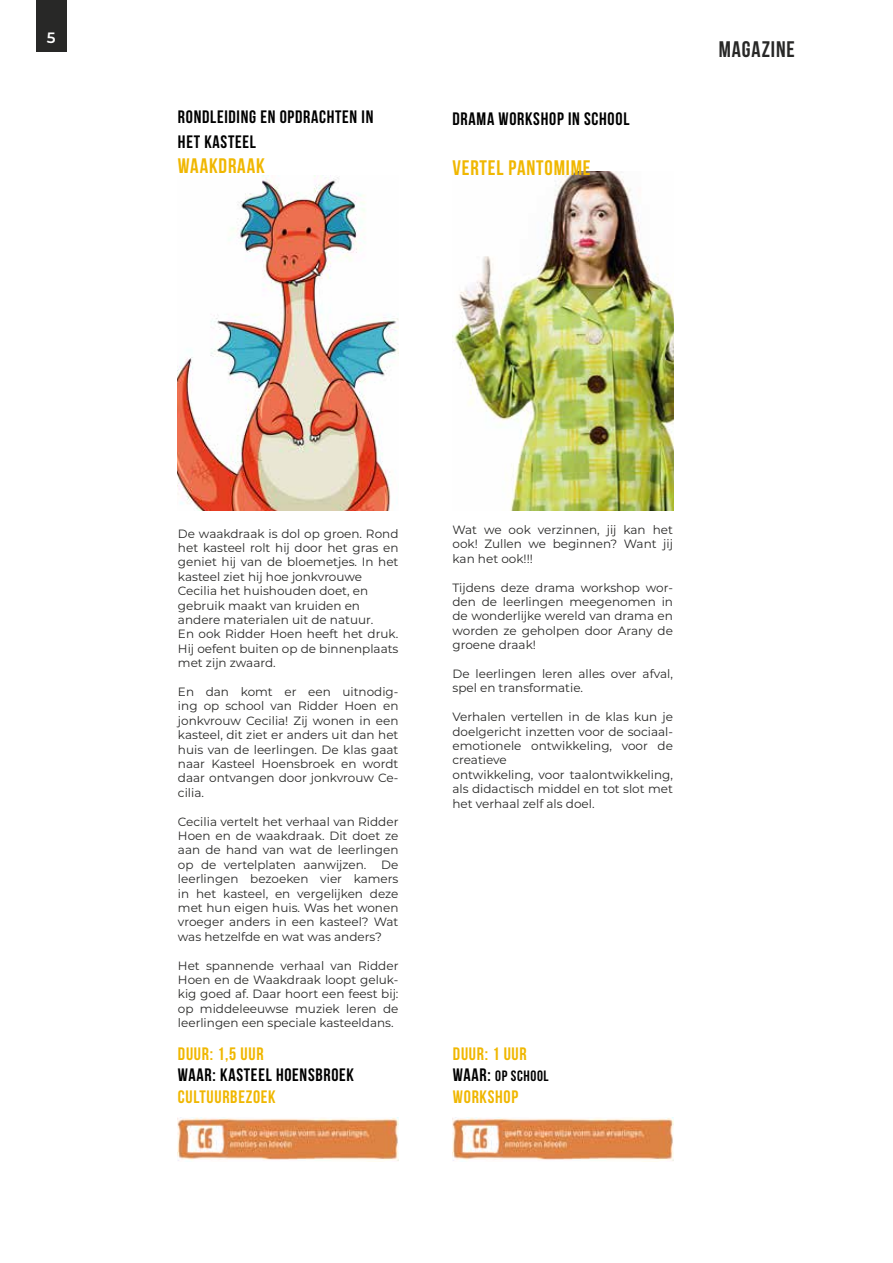
<style>
.page{position:relative;width:893px;height:1263px;background:#fff}
.page>*{position:absolute;margin:0;border:0;box-sizing:border-box;transform-origin:0 0}
.t1{font:700 22.5px "Bebas Neue";letter-spacing:.04em;color:#282827}
.t2{font:700 21px "Bebas Neue";letter-spacing:.04em;color:#f0b701}
.t3{font:700 18px/25.2px "Bebas Neue";letter-spacing:.04em;color:#000}
.t4{font:700 18px "Bebas Neue";letter-spacing:.04em;color:#f0b701}
.t5{font:700 15px "Bebas Neue";letter-spacing:.04em;color:#000}
.t6{font:600 15px "Montserrat";color:#fff}
.t7{font:12px/14.4px "Montserrat";color:#282827;text-align:justify}
.s1{font-size:18px}
</style>
<div class="page">
<img style="left:178px;top:176px;width:221px;height:334px">
<img style="left:452px;top:172px;width:221px;height:338px">
<div style="left:36px;top:0;width:30px;height:52px;background:#282827"></div>
<img style="left:178px;top:1117px;width:220px;height:44px">
<img style="left:453px;top:1117px;width:220px;height:44px">
<p class="t6" style="left:47px;top:27px;width:10px">5</p>
<h3 class="t3" style="left:178px;top:104px;width:197px">RONDLEIDING EN OPDRACHTEN IN<br>HET KASTEEL</h3>
<h2 class="t2" style="left:178px;top:154px;width:88px">WAAKDRAAK</h2>
<h3 class="t3" style="left:452px;top:106px;width:178px">DRAMA WORKSHOP IN SCHOOL</h3>
<h2 class="t2" style="left:452px;top:156px;width:140px">VERTEL PANTOMIME</h2>
<h1 class="t1" style="left:719px;top:37px;width:78px">MAGAZINE</h1>
<p class="t7" style="left:178px;top:526px;width:222px;text-align:left">De waakdraak is dol op groen. Rond het kasteel rolt hij door het gras en geniet hij van de bloemetjes. In het kasteel ziet hij hoe jonkvrouwe<br>Cecilia het huishouden doet, en gebruik maakt van kruiden en andere materialen uit de natuur.<br>En ook Ridder Hoen heeft het druk.<br>Hij oefent buiten op de binnenplaats met zijn zwaard.</p>
<p class="t7" style="left:178px;top:684px;width:222px">En dan komt er een uitnodig&shy;ing op school van Ridder Hoen en jonkvrouw Cecilia! Zij wonen in een kasteel, dit ziet er anders uit dan het huis van de leerlingen. De klas gaat naar Kasteel Hoensbroek en wordt daar ontvangen door jonkvrouw Ce&shy;cilia.</p>
<p class="t7" style="left:178px;top:814px;width:222px">Cecilia vertelt het verhaal van Ridder Hoen en de waakdraak. Dit doet ze aan de hand van wat de leerlingen op de vertelplaten aanwijzen. De leerlingen bezoeken vier kamers in het kasteel, en vergelijken deze met hun eigen huis. Was het wonen vroeger anders in een kasteel? Wat was hetzelfde en wat was anders?</p>
<p class="t7" style="left:178px;top:958px;width:222px">Het spannende verhaal van Ridder Hoen en de Waakdraak loopt geluk&shy;kig goed af. Daar hoort een feest bij: op middeleeuwse muziek leren de leerlingen een speciale kasteeldans.</p>
<h3 class="t4" style="left:178px;top:1044px;width:87px">DUUR: 1,5 UUR</h3>
<h3 class="t3" style="left:178px;top:1062px;width:178px">WAAR: KASTEEL HOENSBROEK</h3>
<h3 class="t4" style="left:178px;top:1087px;width:99px">CULTUURBEZOEK</h3>
<p class="t7" style="left:452px;top:522px;width:222px">Wat we ook verzinnen, jij kan het ook! Zullen we beginnen? Want jij kan het ook!!!</p>
<p class="t7" style="left:452px;top:580px;width:222px">Tijdens deze drama workshop wor&shy;den de leerlingen meegenomen in de wonderlijke wereld van drama en worden ze geholpen door Arany de groene draak!</p>
<p class="t7" style="left:452px;top:666px;width:222px">De leerlingen leren alles over afval, spel en transformatie.</p>
<p class="t7" style="left:452px;top:709px;width:222px;text-align:left">Verhalen vertellen in de klas kun je doelgericht inzetten voor de sociaal&shy;emotionele ontwikkeling, voor de creatieve<br>ontwikkeling, voor taalontwikkeling, als didactisch middel en tot slot met het verhaal zelf als doel.</p>
<h3 class="t4" style="left:453px;top:1044px;width:75px">DUUR: 1 UUR</h3>
<p class="t5" style="left:453px;top:1068px;width:97px"><span class="s1">WAAR:</span> OP SCHOOL</p>
<h3 class="t4" style="left:453px;top:1087px;width:67px">WORKSHOP</h3>
</div>
